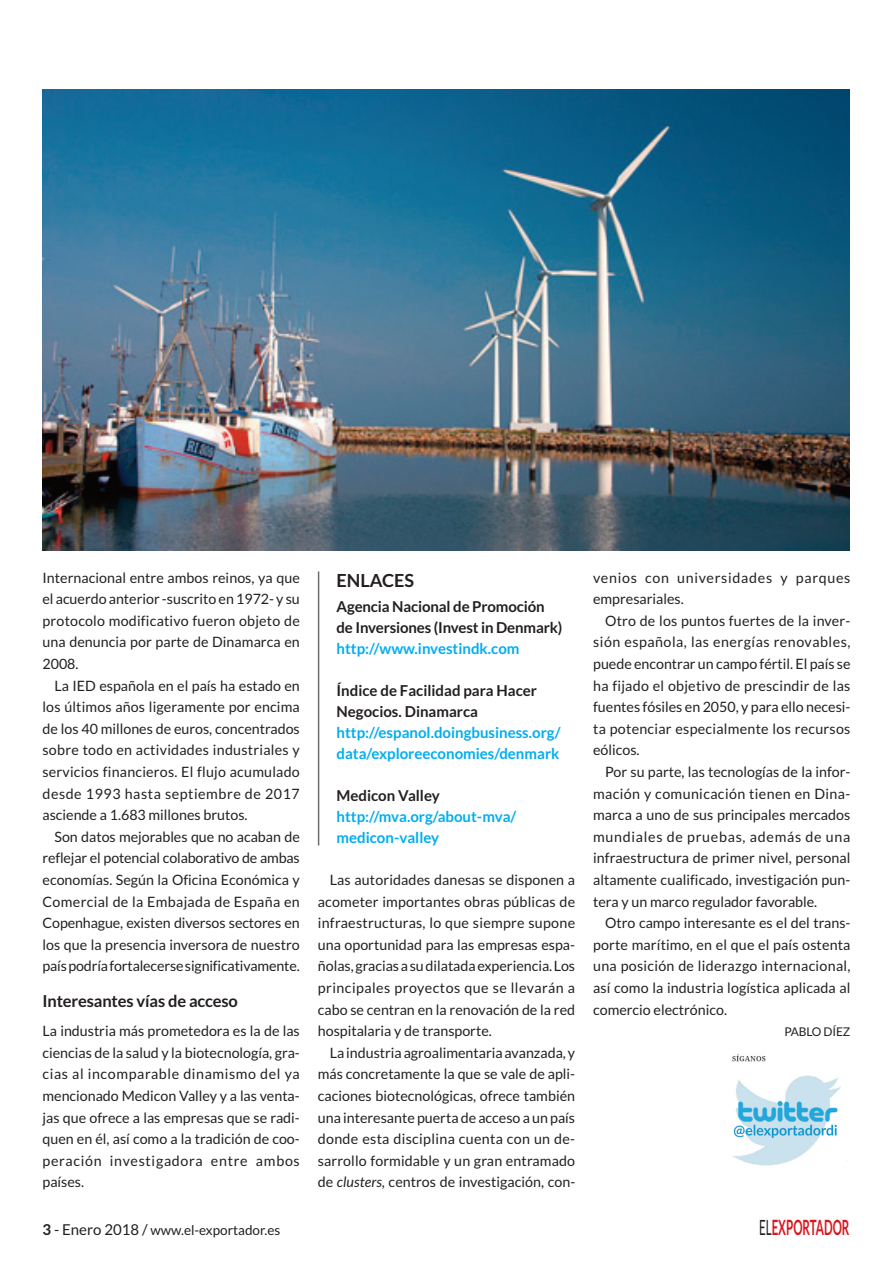
<style>
.page{position:relative;width:893px;height:1263px;background:#fff}
.page>*{position:absolute;margin:0;border:0;box-sizing:border-box;transform-origin:0 0}
.t1{font:700 21px "Lato";color:#d8171f;scale:.55 1}
.t2{font:700 18px "Lato";color:#231f20}
.t3{font:700 16.5px "Lato";letter-spacing:-.01em;color:#231f20}
.t4{font:700 15px/21px "Lato";color:#00aeef}
.t5{font:700 15px/21px "Lato";letter-spacing:-.01em;color:#231f20}
.t6{font:14.25px/21.6px "Lato";letter-spacing:.005em;color:#231f20;text-align:justify}
.t7{font:14.25px "Lato";letter-spacing:.025em;color:#231f20}
.t8{font:14.25px "Lato";letter-spacing:.035em;color:#231f20}
.t9{font:14.25px "Lato";letter-spacing:.05em;color:#231f20}
.t10{font:14.25px "Lato";letter-spacing:.04em;color:#231f20}
.t11{font:13.5px "Lato";color:#231f20}
.t12{font:12px "Lato";letter-spacing:-.01em;color:#231f20}
.s1{color:#00aeef}
.s2{color:#231f20}
.s3{font-style:italic}
.s4{font-weight:700;font-size:15px}
.s5{font-size:15px}
.s6{font-weight:400;color:#231f20}
</style>
<div class="page">
<hr style="left:318px;top:571px;width:1px;height:274px;background:#6c6d70">
<img style="left:732px;top:1054px;width:116px;height:112px">
<img style="left:43px;top:89px;width:806px;height:462px">
<p class="t6" style="left:43px;top:568px;width:259px">Internacional entre ambos reinos, ya que</p>
<p class="t6" style="left:43px;top:589px;width:259px">el acuerdo anterior -suscrito en 1972- y su</p>
<p class="t6" style="left:43px;top:611px;width:259px">protocolo modificativo fueron objeto de</p>
<p class="t6" style="left:43px;top:633px;width:259px">una denuncia por parte de Dinamarca en</p>
<p class="t6" style="left:43px;top:654px;width:38px">2008.</p>
<p class="t6" style="left:55px;top:676px;width:247px">La IED española en el país ha estado en</p>
<p class="t6" style="left:43px;top:697px;width:259px">los últimos años ligeramente por encima</p>
<p class="t6" style="left:43px;top:719px;width:259px">de los 40 millones de euros, concentrados</p>
<p class="t6" style="left:43px;top:741px;width:259px">sobre todo en actividades industriales y</p>
<p class="t6" style="left:43px;top:762px;width:259px">servicios financieros. El flujo acumulado</p>
<p class="t10" style="left:43px;top:788px;width:259px">desde 1993 hasta septiembre de 2017</p>
<p class="t6" style="left:43px;top:805px;width:207px">asciende a 1.683 millones brutos.</p>
<p class="t6" style="left:55px;top:827px;width:247px">Son datos mejorables que no acaban de</p>
<p class="t6" style="left:43px;top:849px;width:259px">reflejar el potencial colaborativo de ambas</p>
<p class="t6" style="left:43px;top:870px;width:259px">economías. Según la Oficina Económica y</p>
<p class="t7" style="left:43px;top:896px;width:259px">Comercial de la Embajada de España en</p>
<p class="t6" style="left:43px;top:913px;width:259px">Copenhague, existen diversos sectores en</p>
<p class="t6" style="left:43px;top:935px;width:259px">los que la presencia inversora de nuestro</p>
<p class="t6" style="left:43px;top:957px;width:259px">país podría fortalecerse significativamente.</p>
<p class="t3" style="left:43px;top:995px;width:197px">Interesantes vías de acceso</p>
<p class="t6" style="left:43px;top:1021px;width:259px">La industria más prometedora es la de las ciencias de la salud y la biotecnología, gra&shy;cias al incomparable dinamismo del ya mencionado Medicon Valley y a las venta&shy;jas que ofrece a las empresas que se radi&shy;quen en él, así como a la tradición de coo&shy;peración investigadora entre ambos países.</p>
<p class="t2" style="left:337px;top:573px;width:79px">ENLACES</p>
<p class="t5" style="left:337px;top:597px;width:227px">Agencia Nacional de Promoción de Inversiones (Invest in Denmark) <span class="s1">http://www.investindk.com</span></p>
<p class="t4" style="left:337px;top:681px;width:225px"><span class="s2">Índice de Facilidad para Hacer<br>Negocios. Dinamarca </span>http://espanol.doingbusiness.org/ data/exploreeconomies/denmark</p>
<p class="t4" style="left:337px;top:786px;width:181px"><span class="s2">Medicon Valley </span>http://mva.org/about-mva/ medicon-valley</p>
<p class="t6" style="left:330px;top:870px;width:247px">Las autoridades danesas se disponen a</p>
<p class="t6" style="left:318px;top:892px;width:259px">acometer importantes obras públicas de</p>
<p class="t6" style="left:318px;top:913px;width:259px">infraestructuras, lo que siempre supone</p>
<p class="t6" style="left:318px;top:935px;width:259px">una oportunidad para las empresas espa-</p>
<p class="t6" style="left:318px;top:957px;width:259px">ñolas, gracias a su dilatada experiencia. Los</p>
<p class="t8" style="left:318px;top:982px;width:259px">principales proyectos que se llevarán a</p>
<p class="t6" style="left:318px;top:1000px;width:259px">cabo se centran en la renovación de la red</p>
<p class="t6" style="left:318px;top:1021px;width:176px">hospitalaria y de transporte.</p>
<p class="t6" style="left:330px;top:1043px;width:247px">La industria agroalimentaria avanzada, y</p>
<p class="t6" style="left:318px;top:1065px;width:259px">más concretamente la que se vale de apli-</p>
<p class="t6" style="left:318px;top:1086px;width:259px">caciones biotecnológicas, ofrece también</p>
<p class="t6" style="left:318px;top:1108px;width:259px">una interesante puerta de acceso a un país</p>
<p class="t7" style="left:318px;top:1134px;width:259px">donde esta disciplina cuenta con un de -</p>
<p class="t6" style="left:318px;top:1151px;width:259px">sarrollo formidable y un gran entramado</p>
<p class="t6" style="left:318px;top:1173px;width:259px">de <span class="s3">clusters</span>, centros de investigación, con-</p>
<p class="t9" style="left:593px;top:572px;width:259px">venios con universidades y parques</p>
<p class="t6" style="left:593px;top:589px;width:92px">empresariales.</p>
<p class="t6" style="left:605px;top:611px;width:247px">Otro de los puntos fuertes de la inver-</p>
<p class="t8" style="left:593px;top:637px;width:259px">sión española, las energías renovables,</p>
<p class="t6" style="left:593px;top:654px;width:259px">puede encontrar un campo fértil. El país se</p>
<p class="t6" style="left:593px;top:676px;width:259px">ha fijado el objetivo de prescindir de las</p>
<p class="t6" style="left:593px;top:697px;width:259px">fuentes fósiles en 2050, y para ello necesi-</p>
<p class="t6" style="left:593px;top:719px;width:259px">ta potenciar especialmente los recursos</p>
<p class="t6" style="left:593px;top:741px;width:48px">eólicos.</p>
<p class="t6" style="left:605px;top:762px;width:247px">Por su parte, las tecnologías de la infor-</p>
<p class="t7" style="left:593px;top:788px;width:259px">mación y comunicación tienen en Dina-</p>
<p class="t6" style="left:593px;top:805px;width:259px">marca a uno de sus principales mercados</p>
<p class="t9" style="left:593px;top:831px;width:259px">mundiales de pruebas, además de una</p>
<p class="t6" style="left:593px;top:849px;width:259px">infraestructura de primer nivel, personal</p>
<p class="t6" style="left:593px;top:870px;width:259px">altamente cualificado, investigación pun-</p>
<p class="t6" style="left:593px;top:892px;width:226px">tera y un marco regulador favorable.</p>
<p class="t6" style="left:605px;top:913px;width:247px">Otro campo interesante es el del trans-</p>
<p class="t6" style="left:593px;top:935px;width:259px">porte marítimo, en el que el país ostenta</p>
<p class="t6" style="left:593px;top:957px;width:259px">una posición de liderazgo internacional,</p>
<p class="t6" style="left:593px;top:978px;width:259px">así como la industria logística aplicada al</p>
<p class="t6" style="left:593px;top:1000px;width:135px">comercio electrónico.</p>
<p class="t12" style="left:784px;top:1027px;width:68px">PABLO DÍEZ</p>
<p class="t11" style="left:43px;top:1225px;width:239px"><span class="s4">3</span> <span class="s5">- Enero 2018 /</span> www.el-exportador.es</p>
<p class="t1" style="left:759px;top:1220px;width:166px"><span class="s6">EL</span>EXPORTADOR</p>
</div>
